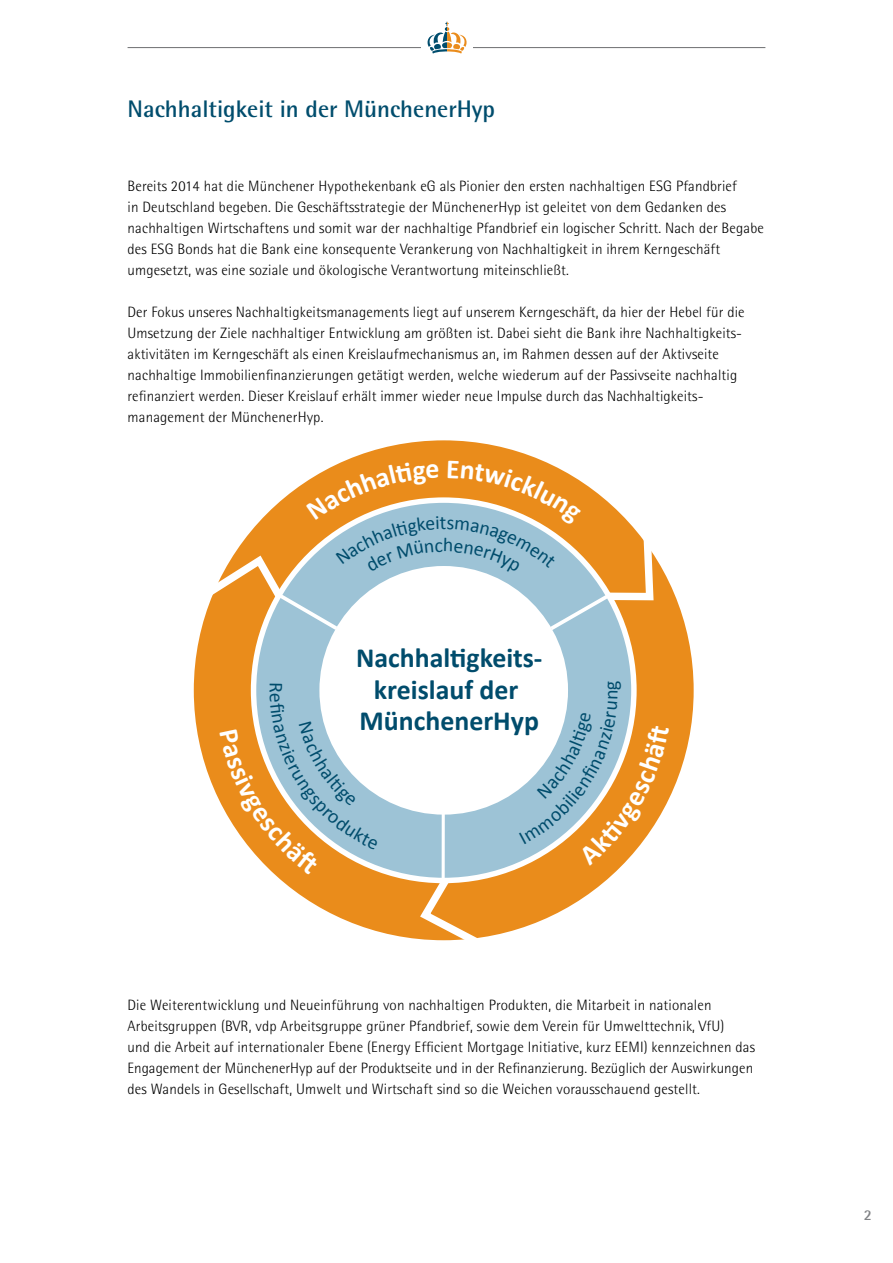
<style>
.page{position:relative;width:893px;height:1263px;background:#fff}
.page>*{position:absolute;margin:0;border:0;box-sizing:border-box;transform-origin:0 0}
.t1{font:700 27.9px/31.5px "Calibri";color:#004c6c;text-align:center}
.t2{font:700 24px "Rotis Semi Sans";color:#004d6d}
.t3{font:300 15px/21px "Rotis Semi Sans";letter-spacing:.01em;color:#000}
.t4{font:700 15px "Rotis Semi Sans";color:#808285}
</style>
<div class="page">
<hr style="left:128px;top:47px;width:294px;height:1px;background:#6d6e71">
<hr style="left:472px;top:47px;width:293px;height:1px;background:#6d6e71">
<div style="left:421px;top:14px;width:51px;height:44px;background:#fff"></div>
<svg style="left:427px;top:22px;width:40px;height:32px"></svg>
<svg style="left:194px;top:440px;width:500px;height:499px"></svg>
<svg style="left:415px;top:878px;width:72px;height:63px"></svg>
<svg style="left:256px;top:634px;width:375px;height:244px"></svg>
<hr style="left:442px;top:811px;width:3px;height:69px;background:#fff">
<svg style="left:519px;top:681px;width:150px;height:184px"></svg>
<svg style="left:220px;top:684px;width:158px;height:190px"></svg>
<svg style="left:199px;top:460px;width:458px;height:174px"></svg>
<h2 class="t2" style="left:128px;top:94px;width:369px">Nachhaltigkeit in der MünchenerHyp</h2>
<p class="t3" style="left:128px;top:175px;width:638px">Bereits 2014 hat die Münchener Hypothekenbank eG als Pionier den ersten nachhaltigen ESG Pfandbrief<br>in Deutschland begeben. Die Geschäftsstrategie der MünchenerHyp ist geleitet von dem Gedanken des nachhaltigen Wirtschaftens und somit war der nachhaltige Pfandbrief ein logischer Schritt. Nach der Begabe des ESG Bonds hat die Bank eine konsequente Verankerung von Nachhaltigkeit in ihrem Kerngeschäft umgesetzt, was eine soziale und ökologische Verantwortung miteinschließt.</p>
<p class="t3" style="left:128px;top:301px;width:619px">Der Fokus unseres Nachhaltigkeitsmanagements liegt auf unserem Kerngeschäft, da hier der Hebel für die Umsetzung der Ziele nachhaltiger Entwicklung am größten ist. Dabei sieht die Bank ihre Nachhaltigkeits&shy;aktivitäten im Kerngeschäft als einen Kreislaufmechanismus an, im Rahmen dessen auf der Aktivseite nachhaltige Immobilienfinanzierungen getätigt werden, welche wiederum auf der Passivseite nachhaltig refinanziert werden. Dieser Kreislauf erhält immer wieder neue Impulse durch das Nachhaltigkeits&shy;management der MünchenerHyp.</p>
<h1 class="t1" style="left:356px;top:642px;width:188px">Nachhaltigkeits&shy;kreislauf der<br>MünchenerHyp</h1>
<p class="t3" style="left:128px;top:994px;width:629px">Die Weiterentwicklung und Neueinführung von nachhaltigen Produkten, die Mitarbeit in nationalen Arbeitsgruppen (BVR, vdp Arbeitsgruppe grüner Pfandbrief, sowie dem Verein für Umwelttechnik, VfU)<br>und die Arbeit auf internationaler Ebene (Energy Efficient Mortgage Initiative, kurz EEMI) kennzeichnen das Engagement der MünchenerHyp auf der Produktseite und in der Refinanzierung. Bezüglich der Auswirkungen des Wandels in Gesellschaft, Umwelt und Wirtschaft sind so die Weichen vorausschauend gestellt.</p>
<p class="t4" style="left:864px;top:1205px;width:10px">2</p>
</div>
